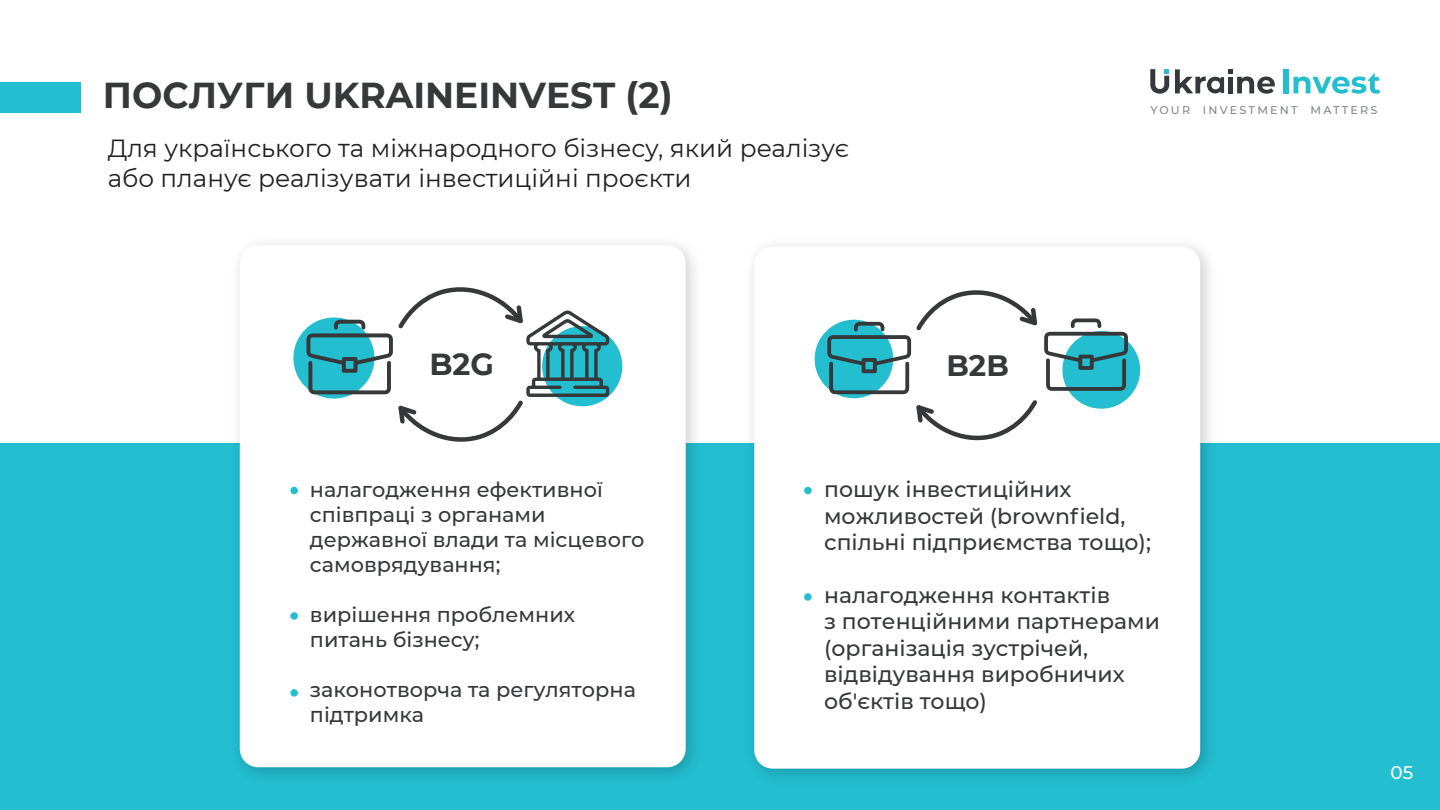
<style>
.page{position:relative;width:1440px;height:810px;background:#fff}
.page>*{position:absolute;margin:0;border:0;box-sizing:border-box;transform-origin:0 0}
.t1{font:700 36px "Montserrat";color:#36383a}
.t2{font:700 30.38px "Montserrat";color:#36383a}
.t3{font:700 29.47px "Montserrat";color:#36383a}
.t4{font:24.75px/29.7px "Montserrat";color:#231f20}
.t5{font:500 21.98px/26.4px "Montserrat";color:#36383a}
.t6{font:500 20.77px/25px "Montserrat";color:#36383a}
.t7{font:500 18.38px "Montserrat";color:#fff}
.t8{font:500 11.18px "Montserrat";letter-spacing:.2em;color:#838687}
</style>
<div class="page">
<div style="left:0;top:443px;width:1440px;height:367px;background:#23bed0"></div>
<div style="left:0;top:82px;width:80px;height:30px;background:#23bed0"></div>
<img style="left:238px;top:243px;width:457px;height:533px">
<div style="left:240px;top:245px;width:446px;height:522px;background:#fff;border-radius:18px"></div>
<img style="left:752px;top:244px;width:458px;height:533px">
<div style="left:754px;top:246px;width:446px;height:523px;background:#fff;border-radius:18px"></div>
<div style="left:815px;top:320px;width:78px;height:78px;background:#23bed0;border-radius:50%"></div>
<div style="left:1062px;top:331px;width:78px;height:78px;background:#23bed0;border-radius:50%"></div>
<svg style="left:827px;top:290px;width:301px;height:151px"></svg>
<div style="left:293px;top:318px;width:81px;height:81px;background:#23bed0;border-radius:50%"></div>
<div style="left:542px;top:326px;width:80px;height:80px;background:#23bed0;border-radius:50%"></div>
<svg style="left:306px;top:287px;width:303px;height:155px"></svg>
<svg style="left:1175px;top:69px;width:100px;height:25px"></svg>
<svg style="left:1150px;top:69px;width:19px;height:25px"></svg>
<div style="left:1284px;top:69px;width:5px;height:24px;background:#23bed0"></div>
<svg style="left:1294px;top:73px;width:86px;height:21px"></svg>
<div style="left:290px;top:487px;width:8px;height:7px;background:#23bed0;border-radius:50%"></div>
<div style="left:804px;top:487px;width:8px;height:7px;background:#23bed0;border-radius:50%"></div>
<div style="left:804px;top:593px;width:8px;height:8px;background:#23bed0;border-radius:50%"></div>
<div style="left:290px;top:612px;width:8px;height:8px;background:#23bed0;border-radius:50%"></div>
<div style="left:290px;top:689px;width:8px;height:8px;background:#23bed0;border-radius:50%"></div>
<h1 class="t1" style="left:103px;top:69px;width:571px">ПОСЛУГИ UKRAINEINVEST (2)</h1>
<p class="t4" style="left:108px;top:132px;width:743px">Для українського та міжнародного бізнесу, який реалізує або планує реалізувати інвестиційні проєкти</p>
<p class="t8" style="left:1150px;top:102px;width:229px">YOUR INVESTMENT MATTERS</p>
<h2 class="t2" style="left:429px;top:343px;width:66px">B2G</h2>
<h3 class="t3" style="left:946px;top:344px;width:64px">B2B</h3>
<p class="t6" style="left:310px;top:476px;width:336px">налагодження ефективної співпраці з органами державної влади та місцевого самоврядування;</p>
<p class="t6" style="left:310px;top:601px;width:267px">вирішення проблемних питань бізнесу;</p>
<p class="t6" style="left:310px;top:676px;width:328px">законотворча та регуляторна підтримка</p>
<p class="t5" style="left:824px;top:475px;width:328px">пошук інвестиційних можливостей (brownfield, спільні підприємства тощо);</p>
<p class="t5" style="left:824px;top:581px;width:337px">налагодження контактів<br>з потенційними партнерами (організація зустрічей, відвідування виробничих об'єктів тощо)</p>
<p class="t7" style="left:1390px;top:760px;width:24px">05</p>
</div>
